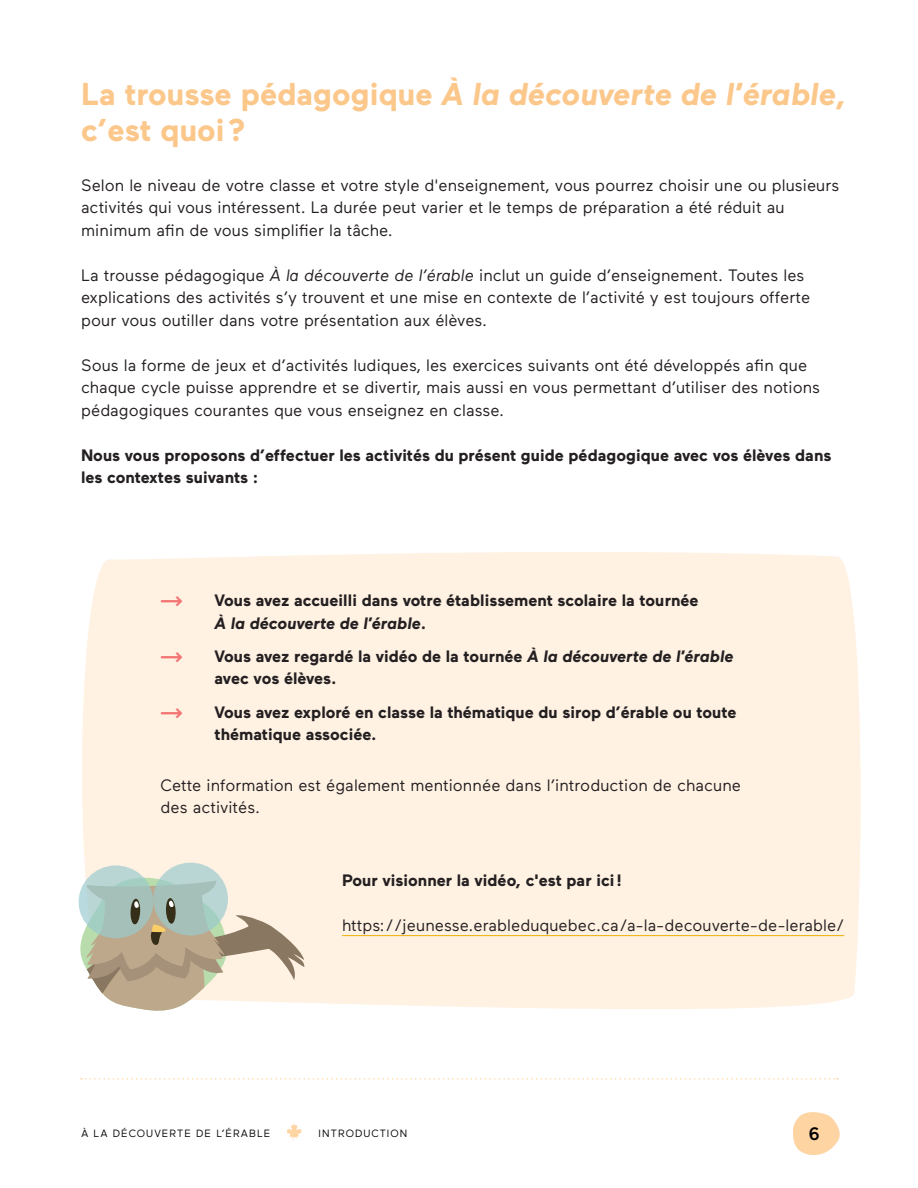
<style>
.page{position:relative;width:918px;height:1188px;background:#fff}
.page>*{position:absolute;margin:0;border:0;box-sizing:border-box;transform-origin:0 0}
.t1{font:700 31.5px/36px "Maax";color:#fcc78a}
.t2{font:500 18px "Maax";color:#000}
.t3{font:16.5px/22.5px "Maax";color:#241f21}
.t4{font:700 16.5px/22.5px "Maax";color:#241f21}
.t5{font:700 16.5px "Maax";color:#f27573}
.t6{font:10.5px "Maax";letter-spacing:.1em;color:#000}
.s1{font-style:italic}
</style>
<div class="page">
<svg style="left:793px;top:1112px;width:47px;height:43px"></svg>
<svg style="left:81px;top:1078px;width:757px;height:2px"></svg>
<svg style="left:287px;top:1124px;width:15px;height:17px"></svg>
<div style="left:82px;top:552px;width:779px;height:457px;background:#fff2e3"></div>
<hr style="left:342px;top:935px;width:502px;height:1px;background:#edb81f">
<svg style="left:78px;top:863px;width:226px;height:148px;background:#ccc9b9"></svg>
<h1 class="t1" style="left:81px;top:77px;width:766px">La trousse pédagogique <span class="s1">À la découverte de l’érable</span>, c’est quoi?</h1>
<p class="t3" style="left:81px;top:174px;width:760px">Selon le niveau de votre classe et votre style d'enseignement, vous pourrez choisir une ou plusieurs activités qui vous intéressent. La durée peut varier et le temps de préparation a été réduit au minimum afin de vous simplifier la tâche.</p>
<p class="t3" style="left:81px;top:264px;width:731px">La trousse pédagogique <span class="s1">À la découverte de l’érable</span> inclut un guide d’enseignement. Toutes les explications des activités s’y trouvent et une mise en contexte de l’activité y est toujours offerte pour vous outiller dans votre présentation aux élèves.</p>
<p class="t3" style="left:81px;top:354px;width:741px">Sous la forme de jeux et d’activités ludiques, les exercices suivants ont été développés afin que chaque cycle puisse apprendre et se divertir, mais aussi en vous permettant d’utiliser des notions pédagogiques courantes que vous enseignez en classe.</p>
<p class="t4" style="left:81px;top:444px;width:752px">Nous vous proposons d’effectuer les activités du présent guide pédagogique avec vos élèves dans les contextes suivants :</p>
<p class="t5" style="left:161px;top:591px;width:25px">ǚ</p>
<p class="t4" style="left:215px;top:589px;width:485px">Vous avez accueilli dans votre établissement scolaire la tournée<br><span class="s1">À la découverte de l’érable</span>.</p>
<p class="t5" style="left:161px;top:647px;width:25px">ǚ</p>
<p class="t4" style="left:215px;top:645px;width:520px">Vous avez regardé la vidéo de la tournée <span class="s1">À la découverte de l’érable </span>avec vos élèves.</p>
<p class="t5" style="left:161px;top:703px;width:25px">ǚ</p>
<p class="t4" style="left:215px;top:701px;width:524px">Vous avez exploré en classe la thématique du sirop d’érable ou toute thématique associée.</p>
<p class="t3" style="left:161px;top:774px;width:582px">Cette information est également mentionnée dans l’introduction de chacune des activités.</p>
<p class="t4" style="left:342px;top:869px;width:282px">Pour visionner la vidéo, c'est par ici!</p>
<p class="t3" style="left:342px;top:914px;width:504px">https://jeunesse.erableduquebec.ca/a-la-decouverte-de-lerable/</p>
<p class="t6" style="left:81px;top:1127px;width:191px">À LA DÉCOUVERTE DE L’ÉRABLE</p>
<p class="t6" style="left:319px;top:1127px;width:90px">INTRODUCTION</p>
<p class="t2" style="left:809px;top:1124px;width:13px">6</p>
</div>
